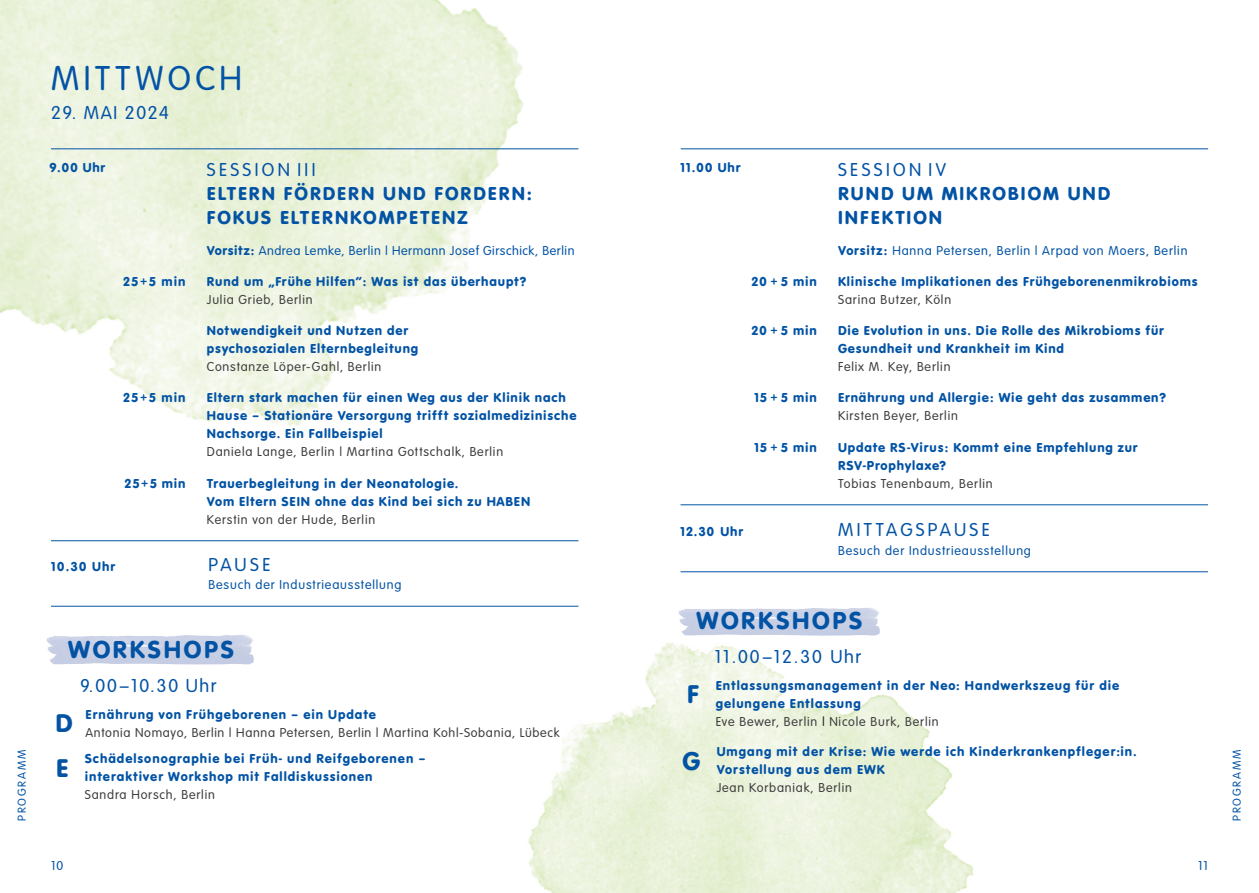
<style>
.page{position:relative;width:1259px;height:893px;background:#fff}
.page>*{position:absolute;margin:0;border:0;box-sizing:border-box;transform-origin:0 0}
.HL{font:300 36px "VAG Rundschrift D";letter-spacing:.125em;color:#0353a5}
.Copy{font:26.7px "VAG Rundschrift D";color:#0353a5}
.Copy-2{font:25.5px "VAG Rundschrift D";letter-spacing:.1em;color:#0353a5}
.Programm_Vortrag{font:19.5px/24px "VAG Rundschrift D";letter-spacing:.1em;color:#0353a5}
.HL-2{font:19.5px/24px "VAG Rundschrift D";letter-spacing:.1em;color:#0353a5}
.HL-3{font:300 19.5px "VAG Rundschrift D";letter-spacing:.085em;color:#0353a5}
.Sitzung{font:300 19.5px "VAG Rundschrift D";letter-spacing:.1em;color:#0353a5}
.Copy-3{font:300 19.5px "VAG Rundschrift D";letter-spacing:.1em;color:#0353a5}
.Sitzung-2{font:300 19.5px "VAG Rundschrift D";letter-spacing:.17em;color:#0353a5}
.Programm_Vortrag-2{font:13.5px/18px "VAG Rundschrift D";letter-spacing:.06em;color:#0353a5}
.Copy-4{font:13.5px/18px "VAG Rundschrift D";letter-spacing:.07em;color:#0353a5}
.Programm_Namen{font:300 13.5px "VAG Rundschrift D";letter-spacing:.045em;color:#0353a5}
.Copy-5{font:300 13.5px/18px "VAG Rundschrift D";letter-spacing:.05em;color:#3e3e3f}
.Programm_Namen-2{font:300 13.5px "VAG Rundschrift D";letter-spacing:.06em;color:#3e3e3f}
.HL-4{font:300 13.5px "VAG Rundschrift D";letter-spacing:.06em;color:#0353a5}
.Sitzung-3{font:300 13.5px "VAG Rundschrift D";letter-spacing:.06em;color:#0353a5}
.HL-5{font:13.5px "VAG Rundschrift D";letter-spacing:.075em;color:#0353a5}
.Sitzung-4{font:13.5px "VAG Rundschrift D";letter-spacing:.06em;color:#0353a5}
.HL-6{font:300 12px "VAG Rundschrift D";letter-spacing:.15em;color:#0353a5}
.s1{font-weight:300}
.s2{font-weight:400}
.s3{font-weight:300;color:#3e3e3f}
.s4{font-weight:300;color:#231f20}
.s5{font-weight:400;color:#0353a5}
</style>
<div class="page">
<img style="left:528px;top:642px;width:445px;height:251px">
<img style="left:0;top:0;width:529px;height:426px">
<hr style="left:51px;top:149px;width:527px;height:1px;background:#0353a5">
<img style="left:46px;top:635px;width:208px;height:30px">
<hr style="left:680px;top:149px;width:528px;height:1px;background:#0353a5">
<img style="left:678px;top:608px;width:202px;height:28px">
<hr style="left:51px;top:540px;width:527px;height:1px;background:#0353a5">
<hr style="left:51px;top:606px;width:527px;height:1px;background:#0353a5">
<hr style="left:680px;top:505px;width:528px;height:1px;background:#0353a5">
<hr style="left:680px;top:571px;width:528px;height:1px;background:#0353a5">
<p class="HL" style="left:51px;top:59px;width:193px">MITTWOCH</p>
<p class="HL-3" style="left:51px;top:102px;width:119px">29. MAI 2024</p>
<p class="Programm_Vortrag-2" style="left:49px;top:158px;width:57px">9.00 Uhr</p>
<p class="Programm_Vortrag" style="left:207px;top:157px;width:327px"><span class="s1">SESSION III<br></span>ELTERN FÖRDERN UND FORDERN:<br>FOKUS ELTERNKOMPETENZ</p>
<p class="Programm_Namen" style="left:207px;top:243px;width:369px"><span class="s2">Vorsitz:</span> Andrea Lemke, Berlin | Hermann Josef Girschick, Berlin</p>
<p class="Programm_Vortrag-2" style="left:123px;top:272px;width:64px">25+5 min</p>
<p class="Programm_Vortrag-2" style="left:207px;top:272px;width:321px">Rund um „Frühe Hilfen”: Was ist das überhaupt?<br><span class="s3">Julia Grieb, Berlin</span></p>
<p class="Programm_Vortrag-2" style="left:207px;top:322px;width:213px">Notwendigkeit und Nutzen der psychosozialen Elternbegleitung<br><span class="s3">Constanze Löper-Gahl, Berlin</span></p>
<p class="Programm_Vortrag-2" style="left:123px;top:389px;width:64px">25+5 min</p>
<p class="Programm_Vortrag-2" style="left:207px;top:389px;width:371px">Eltern stark machen für einen Weg aus der Klinik nach Hause – Stationäre Versorgung trifft sozialmedizinische Nachsorge. Ein Fallbeispiel<br><span class="s3">Daniela Lange, Berlin | Martina Gottschalk, Berlin</span></p>
<p class="Programm_Vortrag-2" style="left:125px;top:474px;width:63px">25+5 min</p>
<p class="Programm_Vortrag-2" style="left:207px;top:474px;width:325px">Trauerbegleitung in der Neonatologie.<br>Vom Eltern SEIN ohne das Kind bei sich zu HABEN<br><span class="s3">Kerstin von der Hude, Berlin</span></p>
<p class="HL-5" style="left:51px;top:558px;width:66px">10.30 Uhr</p>
<p class="HL-3" style="left:209px;top:554px;width:63px">PAUSE</p>
<p class="HL-4" style="left:209px;top:577px;width:194px">Besuch der Industrieausstellung</p>
<p class="Programm_Vortrag-2" style="left:680px;top:158px;width:62px">11.00 Uhr</p>
<p class="HL-2" style="left:838px;top:157px;width:274px"><span class="s1">SESSION IV<br></span>RUND UM MIKROBIOM UND<br>INFEKTION</p>
<p class="Programm_Namen" style="left:838px;top:243px;width:351px"><span class="s2">Vorsitz:</span> Hanna Petersen, Berlin | Arpad von Moers, Berlin</p>
<p class="Programm_Vortrag-2" style="left:751px;top:272px;width:67px">20 + 5 min</p>
<p class="Programm_Vortrag-2" style="left:838px;top:272px;width:361px">Klinische Implikationen des Frühgeborenenmikrobioms</p>
<p class="Programm_Namen-2" style="left:838px;top:292px;width:115px">Sarina Butzer, Köln</p>
<p class="Programm_Vortrag-2" style="left:751px;top:322px;width:67px">20 + 5 min</p>
<p class="Programm_Vortrag-2" style="left:838px;top:322px;width:327px">Die Evolution in uns. Die Rolle des Mikrobioms für<br>Gesundheit und Krankheit im Kind</p>
<p class="Programm_Namen-2" style="left:838px;top:359px;width:114px">Felix M. Key, Berlin</p>
<p class="Programm_Vortrag-2" style="left:754px;top:389px;width:64px">15 + 5 min</p>
<p class="Programm_Vortrag-2" style="left:838px;top:389px;width:329px">Ernährung und Allergie: Wie geht das zusammen?</p>
<p class="Programm_Namen-2" style="left:838px;top:409px;width:121px">Kirsten Beyer, Berlin</p>
<p class="Programm_Vortrag-2" style="left:754px;top:438px;width:64px">15 + 5 min</p>
<p class="Programm_Vortrag-2" style="left:838px;top:438px;width:301px">Update RS-Virus: Kommt eine Empfehlung zur<br>RSV-Prophylaxe?</p>
<p class="Programm_Namen-2" style="left:838px;top:476px;width:156px">Tobias Tenenbaum, Berlin</p>
<p class="Sitzung-4" style="left:680px;top:523px;width:64px">12.30 Uhr</p>
<p class="Sitzung-2" style="left:838px;top:519px;width:153px">MITTAGSPAUSE</p>
<p class="Sitzung-3" style="left:838px;top:543px;width:194px">Besuch der Industrieausstellung</p>
<p class="Copy-2" style="left:696px;top:605px;width:167px">WORKSHOPS</p>
<p class="Sitzung" style="left:715px;top:646px;width:148px">11.00–12.30 Uhr</p>
<p class="Copy" style="left:687px;top:678px;width:14px">F</p>
<p class="Copy-4" style="left:716px;top:676px;width:405px">Entlassungsmanagement in der Neo: Handwerkszeug für die gelungene Entlassung<br><span class="s3">Eve Bewer, Berlin</span> <span class="s4">|</span> <span class="s3">Nicole Burk, Berlin</span></p>
<p class="Copy" style="left:682px;top:745px;width:19px">G</p>
<p class="Copy-4" style="left:716px;top:743px;width:421px">Umgang mit der Krise: Wie werde ich Kinderkrankenpfleger:in.<br>Vorstellung aus dem EWK<br><span class="s3">Jean Korbaniak, Berlin</span></p>
<p class="Copy-2" style="left:68px;top:635px;width:167px">WORKSHOPS</p>
<p class="Copy-3" style="left:80px;top:675px;width:138px">9.00–10.30 Uhr</p>
<p class="Copy" style="left:55px;top:708px;width:19px">D</p>
<p class="Copy-5" style="left:85px;top:706px;width:475px"><span class="s5">Ernährung von Frühgeborenen – ein Update<br></span>Antonia Nomayo, Berlin | Hanna Petersen, Berlin | Martina Kohl-Sobania, Lübeck</p>
<p class="Copy" style="left:56px;top:752px;width:14px">E</p>
<p class="Copy-4" style="left:85px;top:750px;width:342px">Schädelsonographie bei Früh- und Reifgeborenen – interaktiver Workshop mit Falldiskussionen<br><span class="s3">Sandra Horsch, Berlin</span></p>
<p class="HL-6" style="left:15px;top:821px;width:72px;rotate:-90deg">PROGRAMM</p>
<p class="HL-6" style="left:1230px;top:821px;width:72px;rotate:-90deg">PROGRAMM</p>
<p class="Programm_Namen" style="left:51px;top:858px;width:14px">10</p>
<p class="Programm_Namen" style="left:1198px;top:858px;width:11px">11</p>
</div>
